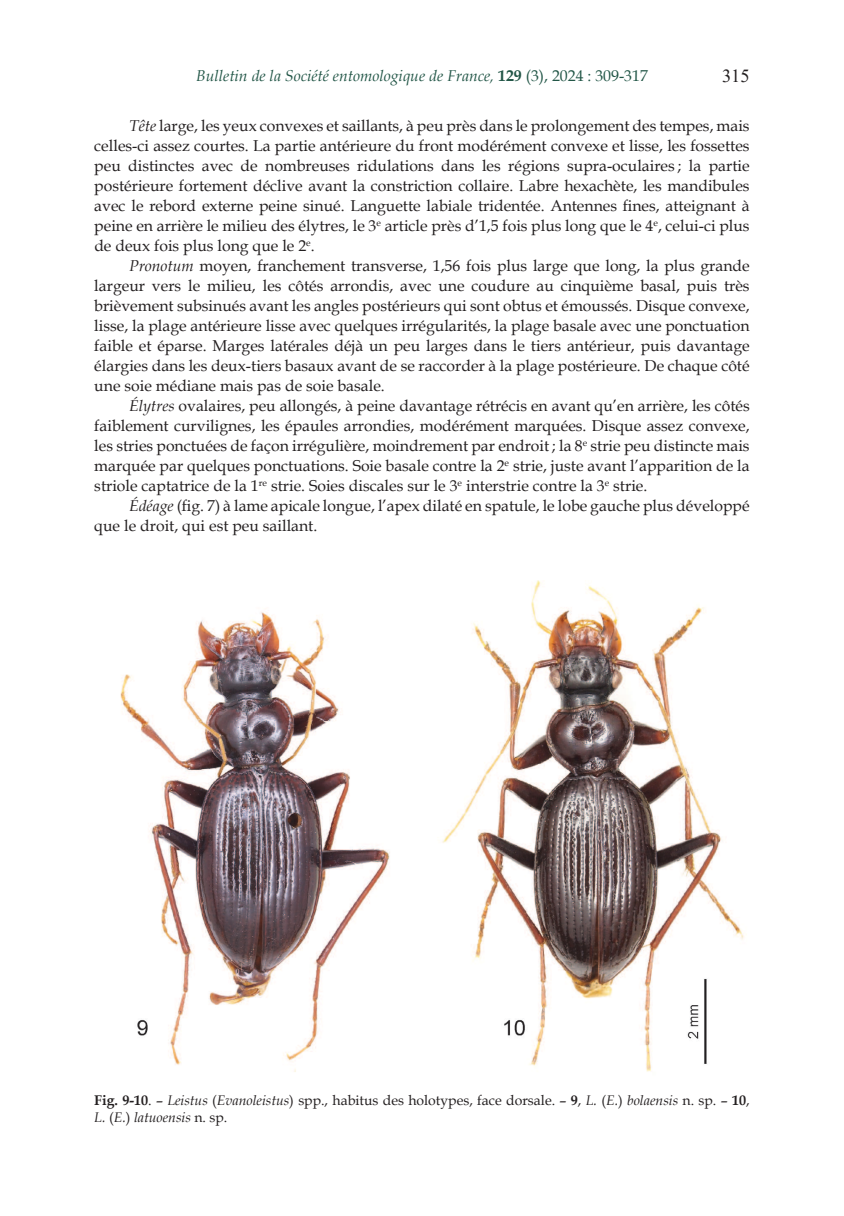
<style>
.page{position:relative;width:844px;height:1216px;background:#fff}
.page>*{position:absolute;margin:0;border:0;box-sizing:border-box;transform-origin:0 0}
.t1{font:18.38px "Times New Roman";color:#231f20}
.t2{font:15.75px/19.9px "Book Antiqua";color:#231f20;text-align:justify}
.t3{font:italic 15.75px "Book Antiqua";color:#225647}
.t4{font:14px/16.8px "Book Antiqua";color:#231f20}
.s1{font-weight:700;font-style:normal}
.s2{font-style:normal}
.s3{font-style:italic}
.s4{font-weight:700}
</style>
<div class="page">
<img style="left:120px;top:580px;width:625px;height:492px">
<p class="t3" style="left:196px;top:65px;width:453px">Bulletin de la Société entomologique de France, <span class="s1">129</span> <span class="s2">(3), 2024 : 309-317</span></p>
<p class="t1" style="left:721px;top:63px;width:29px">315</p>
<p class="t2" style="left:94px;top:115px;width:656px;text-indent:35px"><span class="s3">Tête</span> large, les yeux convexes et saillants, à peu près dans le prolongement des tempes, mais celles-ci assez courtes. La partie antérieure du front modérément convexe et lisse, les fossettes peu distinctes avec de nombreuses ridulations dans les régions supra-oculaires ; la partie postérieure fortement déclive avant la constriction collaire. Labre hexachète, les mandibules avec le rebord externe peine sinué. Languette labiale tridentée. Antennes fines, atteignant à peine en arrière le milieu des élytres, le 3<sup>e</sup> article près d’1,5 fois plus long que le 4<sup>e</sup>, celui-ci plus de deux fois plus long que le 2<sup>e</sup>.</p>
<p class="t2" style="left:94px;top:255px;width:656px;text-indent:35px"><span class="s3">Pronotum</span> moyen, franchement transverse, 1,56 fois plus large que long, la plus grande largeur vers le milieu, les côtés arrondis, avec une coudure au cinquième basal, puis très brièvement subsinués avant les angles postérieurs qui sont obtus et émoussés. Disque convexe, lisse, la plage antérieure lisse avec quelques irrégularités, la plage basale avec une ponctuation faible et éparse. Marges latérales déjà un peu larges dans le tiers antérieur, puis davantage élargies dans les deux-tiers basaux avant de se raccorder à la plage postérieure. De chaque côté une soie médiane mais pas de soie basale.</p>
<p class="t2" style="left:94px;top:395px;width:656px;text-indent:35px"><span class="s3">Élytres</span> ovalaires, peu allongés, à peine davantage rétrécis en avant qu’en arrière, les côtés faiblement curvilignes, les épaules arrondies, modérément marquées. Disque assez convexe, les stries ponctuées de façon irrégulière, moindrement par endroit ; la 8<sup>e</sup> strie peu distincte mais marquée par quelques ponctuations. Soie basale contre la 2<sup>e</sup> strie, juste avant l’apparition de la striole captatrice de la 1<sup>re</sup> strie. Soies discales sur le 3<sup>e</sup> interstrie contre la 3<sup>e</sup> strie.</p>
<p class="t2" style="left:94px;top:495px;width:656px;text-indent:35px"><span class="s3">Édéage</span> (fig. 7) à lame apicale longue, l’apex dilaté en spatule, le lobe gauche plus développé que le droit, qui est peu saillant.</p>
<p class="t4" style="left:94px;top:1091px;width:656px"><span class="s4">Fig. 9-10</span>. – <span class="s3">Leistus</span> (<span class="s3">Evanoleistus</span>) spp., habitus des holotypes, face dorsale. – <span class="s4">9</span>, <span class="s3">L.</span> (<span class="s3">E.</span>) <span class="s3">bolaensis</span> n. sp. – <span class="s4">10</span>,<br><span class="s3">L.</span> (<span class="s3">E.</span>) <span class="s3">latuoensis</span> n. sp.</p>
</div>
